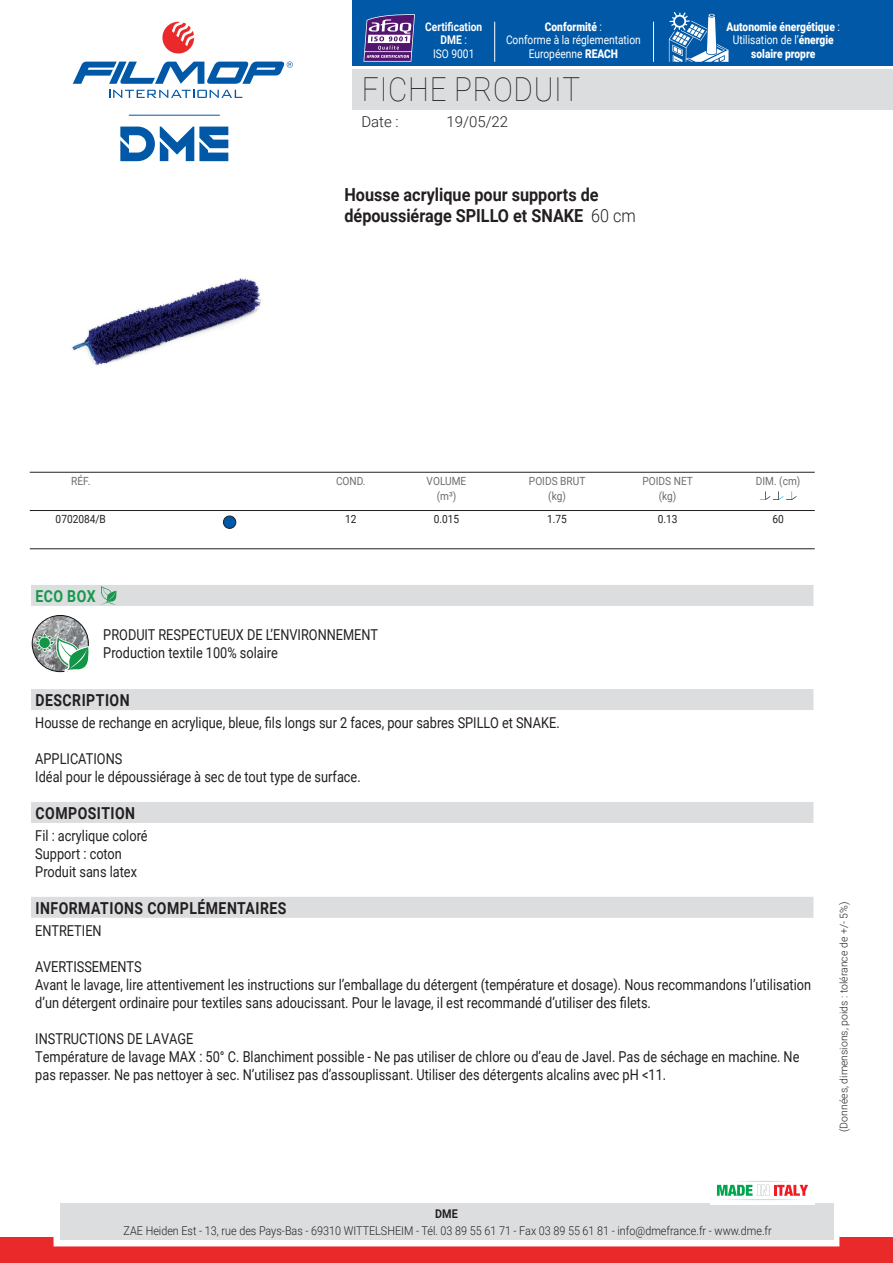
<style>
.page{position:relative;width:893px;height:1263px;background:#fff}
.page>*{position:absolute;margin:0;border:0;box-sizing:border-box;transform-origin:0 0}
.t1{font:100 33px "Roboto";letter-spacing:.025em;color:#231f20;scale:.9 1}
.t2{font:700 18px/21.6px "Roboto";color:#231f20;scale:.9 1}
.t3{font:700 16.5px "Roboto";letter-spacing:.035em;color:#231f20;scale:.85 1}
.t4{font:700 16.5px "Roboto";letter-spacing:.035em;color:#14984c;scale:.85 1}
.t5{font:15px/18px "Roboto";color:#231f20;scale:.85 1}
.t6{font:300 15px "Roboto";color:#231f20}
.t7{font:300 12px "Roboto";color:#231f20;scale:.9 1}
.t8{font:900 12px/13.5px "Roboto";color:#fff;text-align:center;scale:.85 1}
.t9{font:12px/13.5px "Roboto";color:#fff;text-align:center;scale:.85 1}
.t10{font:700 12px/13.5px "Roboto";color:#fff;text-align:center;scale:.85 1}
.t11{font:700 12px "Roboto";color:#231f20;scale:.9 1}
.t12{font:11.25px/15px "Roboto";color:#6c6d70;text-align:center;scale:.9 1}
.t13{font:11.25px "Roboto";color:#231f20;scale:.9 1}
.t14{font:300 10.5px "Roboto";color:#231f20}
.s1{font-weight:400}
.s2{font-weight:900}
.s3{font-weight:300}
</style>
<div class="page">
<div style="left:353px;top:69px;width:540px;height:40px;background:#dcdddf"></div>
<svg style="left:109px;top:90px;width:133px;height:8px"></svg>
<svg style="left:162px;top:22px;width:32px;height:32px"></svg>
<svg style="left:73px;top:61px;width:220px;height:23px"></svg>
<div style="left:353px;top:0;width:540px;height:66px;background:#0158a6"></div>
<div style="left:0;top:1237px;width:893px;height:26px;background:#e9292a"></div>
<div style="left:54px;top:1197px;width:785px;height:49px;border:12px solid #fff"></div>
<div style="left:60px;top:1203px;width:773px;height:37px;background:#dcdddf"></div>
<svg style="left:120px;top:126px;width:108px;height:35px"></svg>
<hr style="left:129px;top:115px;width:91px;height:1px;background:#0158a6">
<hr style="left:653px;top:22px;width:1px;height:40px;background:#fff">
<hr style="left:494px;top:22px;width:1px;height:40px;background:#fff">
<svg style="left:669px;top:12px;width:59px;height:50px"></svg>
<svg style="left:363px;top:14px;width:52px;height:48px;background:#7a619e"></svg>
<hr style="left:365px;top:51px;width:46px;height:1px;background:#fff">
<img style="left:71px;top:278px;width:192px;height:88px">
<div style="left:31px;top:585px;width:782px;height:21px;background:#dcdddf"></div>
<svg style="left:100px;top:586px;width:17px;height:19px"></svg>
<svg style="left:31px;top:614px;width:59px;height:59px"></svg>
<img style="left:32px;top:615px;width:56px;height:57px;border-radius:28px">
<svg style="left:31px;top:633px;width:59px;height:40px"></svg>
<div style="left:31px;top:689px;width:782px;height:21px;background:#dcdddf"></div>
<div style="left:31px;top:802px;width:782px;height:21px;background:#dcdddf"></div>
<div style="left:31px;top:897px;width:782px;height:21px;background:#dcdddf"></div>
<hr style="left:30px;top:472px;width:785px;height:1px;background:#231f20">
<hr style="left:30px;top:548px;width:785px;height:1px;background:#231f20">
<hr style="left:30px;top:510px;width:785px;height:1px;background:#231f20">
<div style="left:223px;top:516px;width:13px;height:12px;background:#0158a6;border-radius:50%"></div>
<div style="left:223px;top:516px;width:13px;height:12px;border:1px solid #231f20;border-radius:50%"></div>
<svg style="left:760px;top:491px;width:37px;height:9px"></svg>
<img style="left:711px;top:1199px;width:104px;height:6px">
<svg style="left:717px;top:1185px;width:91px;height:11px"></svg>
<p class="t10" style="left:425px;top:19px;width:68px">Certification<br>DME <span class="s1">:<br>ISO 9001</span></p>
<p class="t8" style="left:727px;top:19px;width:135px">Autonomie énergétique <span class="s1">:<br>Utilisation de l’</span>énergie solaire propre</p>
<p class="t9" style="left:506px;top:19px;width:160px"><span class="s2">Conformité</span> :<br>Conforme à la réglementation<br>Européenne <span class="s2">REACH</span></p>
<h1 class="t1" style="left:362px;top:67px;width:244px">FICHE PRODUIT</h1>
<p class="t6" style="left:361px;top:111px;width:39px">Date :</p>
<p class="t6" style="left:446px;top:111px;width:63px">19/05/22</p>
<p class="t2" style="left:344px;top:183px;width:325px">Housse acrylique pour supports de dépoussiérage SPILLO et SNAKE <span class="s3">60 cm</span></p>
<p class="t12" style="left:71px;top:473px;width:23px">RÉF.</p>
<p class="t13" style="left:56px;top:511px;width:57px">0702084/B</p>
<p class="t4" style="left:36px;top:584px;width:72px">ECO BOX</p>
<p class="t12" style="left:336px;top:473px;width:34px">COND.</p>
<p class="t13" style="left:345px;top:511px;width:14px">12</p>
<p class="t12" style="left:427px;top:473px;width:46px">VOLUME (m³)</p>
<p class="t13" style="left:434px;top:511px;width:30px">0.015</p>
<p class="t12" style="left:529px;top:473px;width:64px">POIDS BRUT (kg)</p>
<p class="t13" style="left:547px;top:511px;width:23px">1.75</p>
<p class="t12" style="left:642px;top:473px;width:57px">POIDS NET (kg)</p>
<p class="t13" style="left:658px;top:511px;width:23px">0.13</p>
<p class="t12" style="left:756px;top:473px;width:51px">DIM. (cm)</p>
<p class="t13" style="left:772px;top:511px;width:14px">60</p>
<p class="t5" style="left:103px;top:625px;width:325px">PRODUIT RESPECTUEUX DE L’ENVIRONNEMENT<br>Production textile 100% solaire</p>
<p class="t3" style="left:36px;top:689px;width:112px">DESCRIPTION</p>
<p class="t5" style="left:35px;top:713px;width:618px">Housse de rechange en acrylique, bleue, fils longs sur 2 faces, pour sabres SPILLO et SNAKE.</p>
<p class="t5" style="left:35px;top:749px;width:384px">APPLICATIONS<br>Idéal pour le dépoussiérage à sec de tout type de surface.</p>
<p class="t3" style="left:36px;top:801px;width:119px">COMPOSITION</p>
<p class="t5" style="left:35px;top:826px;width:134px">Fil : acrylique coloré<br>Support : coton<br>Produit sans latex</p>
<p class="t3" style="left:36px;top:896px;width:297px">INFORMATIONS COMPLÉMENTAIRES</p>
<p class="t5" style="left:35px;top:921px;width:80px">ENTRETIEN</p>
<p class="t5" style="left:35px;top:957px;width:914px">AVERTISSEMENTS<br>Avant le lavage, lire attentivement les instructions sur l’emballage du détergent (température et dosage). Nous recommandons l’utilisation d’un détergent ordinaire pour textiles sans adoucissant. Pour le lavage, il est recommandé d’utiliser des filets.</p>
<p class="t5" style="left:35px;top:1029px;width:900px">INSTRUCTIONS DE LAVAGE<br>Température de lavage MAX : 50° C. Blanchiment possible - Ne pas utiliser de chlore ou d’eau de Javel. Pas de séchage en machine. Ne pas repasser. Ne pas nettoyer à sec. N’utilisez pas d’assouplissant. Utiliser des détergents alcalins avec pH &lt;11.</p>
<p class="t14" style="left:836px;top:1132px;width:232px;rotate:-90deg">(Données, dimensions, poids : tolérance de +/- 5%)</p>
<p class="t11" style="left:435px;top:1206px;width:27px">DME</p>
<p class="t7" style="left:124px;top:1222px;width:722px">ZAE Heiden Est - 13, rue des Pays-Bas - 69310 WITTELSHEIM - Tél. 03 89 55 61 71 - Fax 03 89 55 61 81 - info@dmefrance.fr - www.dme.fr</p>
</div>
